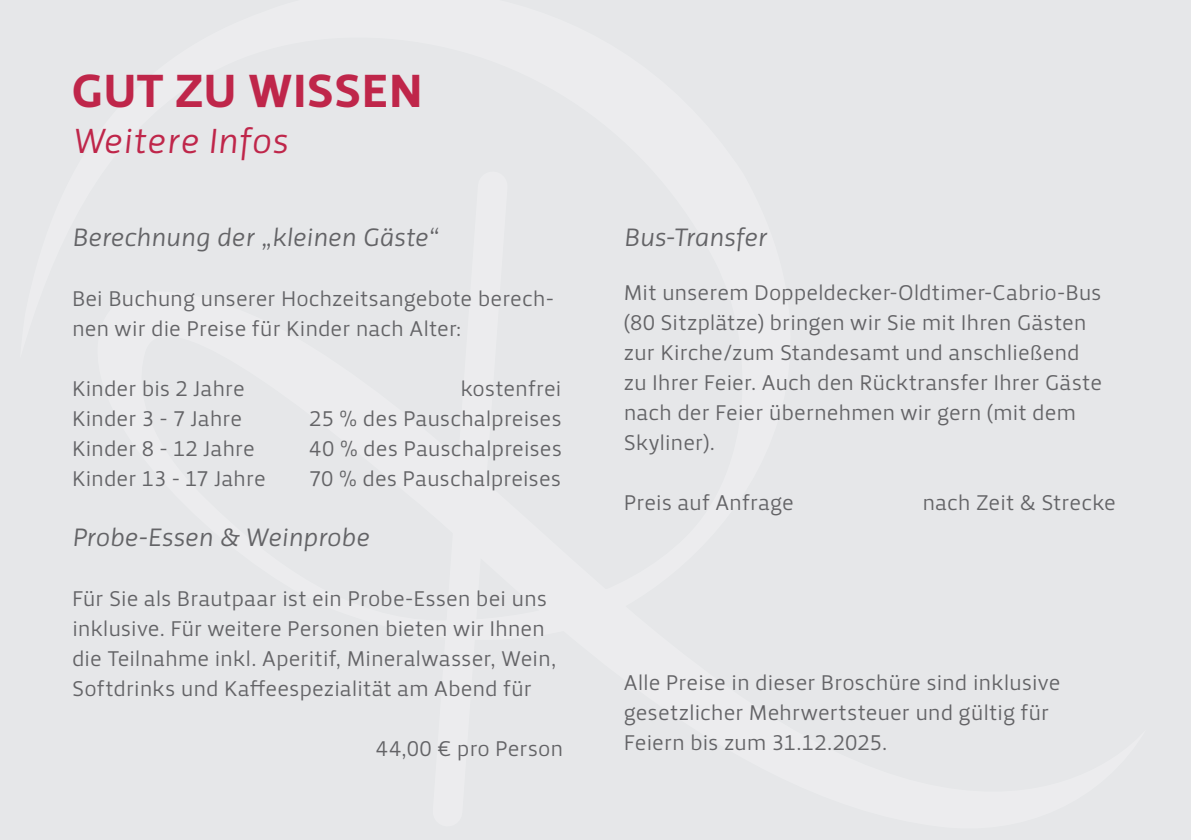
<style>
.page{position:relative;width:1191px;height:840px;background:#fff}
.page>*{position:absolute;margin:0;border:0;box-sizing:border-box;transform-origin:0 0}
.t1{font:48px "Priva Four Pro";letter-spacing:.015em;color:#bf264a}
.t2{font:36px "Priva One Italic Pro";color:#bf264a}
.t3{font:26px "Priva One Italic Pro";letter-spacing:-.02em;color:#636366}
.t4{font:22px/30px "Priva One Pro";letter-spacing:-.01em;color:#636366}
</style>
<div class="page">
<div style="left:0;top:0;width:1191px;height:839px;background:#e6e7e9"></div>
<h1 class="t1" style="left:72px;top:60px;width:352px">GUT ZU WISSEN</h1>
<h2 class="t2" style="left:72px;top:118px;width:218px">Weitere Infos</h2>
<p class="t3" style="left:72px;top:220px;width:368px">Berechnung der „kleinen Gäste“</p>
<p class="t4" style="left:72px;top:283px;width:483px">Bei Buchung unserer Hochzeitsangebote berech&shy;nen wir die Preise für Kinder nach Alter:</p>
<p class="t4" style="left:72px;top:373px;width:174px">Kinder bis 2 Jahre</p>
<p class="t4" style="left:460px;top:373px;width:103px">kostenfrei</p>
<p class="t4" style="left:72px;top:403px;width:172px">Kinder 3 - 7 Jahre</p>
<p class="t4" style="left:309px;top:403px;width:254px">25 % des Pauschalpreises</p>
<p class="t4" style="left:72px;top:433px;width:184px">Kinder 8 - 12 Jahre</p>
<p class="t4" style="left:309px;top:433px;width:254px">40 % des Pauschalpreises</p>
<p class="t4" style="left:72px;top:463px;width:195px">Kinder 13 - 17 Jahre</p>
<p class="t4" style="left:309px;top:463px;width:254px">70 % des Pauschalpreises</p>
<p class="t3" style="left:72px;top:520px;width:299px">Probe-Essen &amp; Weinprobe</p>
<p class="t4" style="left:72px;top:583px;width:486px">Für Sie als Brautpaar ist ein Probe-Essen bei uns inklusive. Für weitere Personen bieten wir Ihnen die Teilnahme inkl. Aperitif, Mineralwasser, Wein, Softdrinks und Kaffeespezialität am Abend für</p>
<p class="t4" style="left:376px;top:733px;width:189px">44,00 € pro Person</p>
<p class="t3" style="left:624px;top:220px;width:145px">Bus-Transfer</p>
<p class="t4" style="left:624px;top:277px;width:480px">Mit unserem Doppeldecker-Oldtimer-Cabrio-Bus (80 Sitzplätze) bringen wir Sie mit Ihren Gästen zur Kirche/zum Standesamt und anschließend zu Ihrer Feier. Auch den Rücktransfer Ihrer Gäste nach der Feier übernehmen wir gern (mit dem Skyliner).</p>
<p class="t4" style="left:624px;top:487px;width:172px">Preis auf Anfrage</p>
<p class="t4" style="left:922px;top:487px;width:195px">nach Zeit &amp; Strecke</p>
<p class="t4" style="left:624px;top:667px;width:438px">Alle Preise in dieser Broschüre sind inklusive gesetzlicher Mehrwertsteuer und gültig für<br>Feiern bis zum 31.12.2025.</p>
</div>
